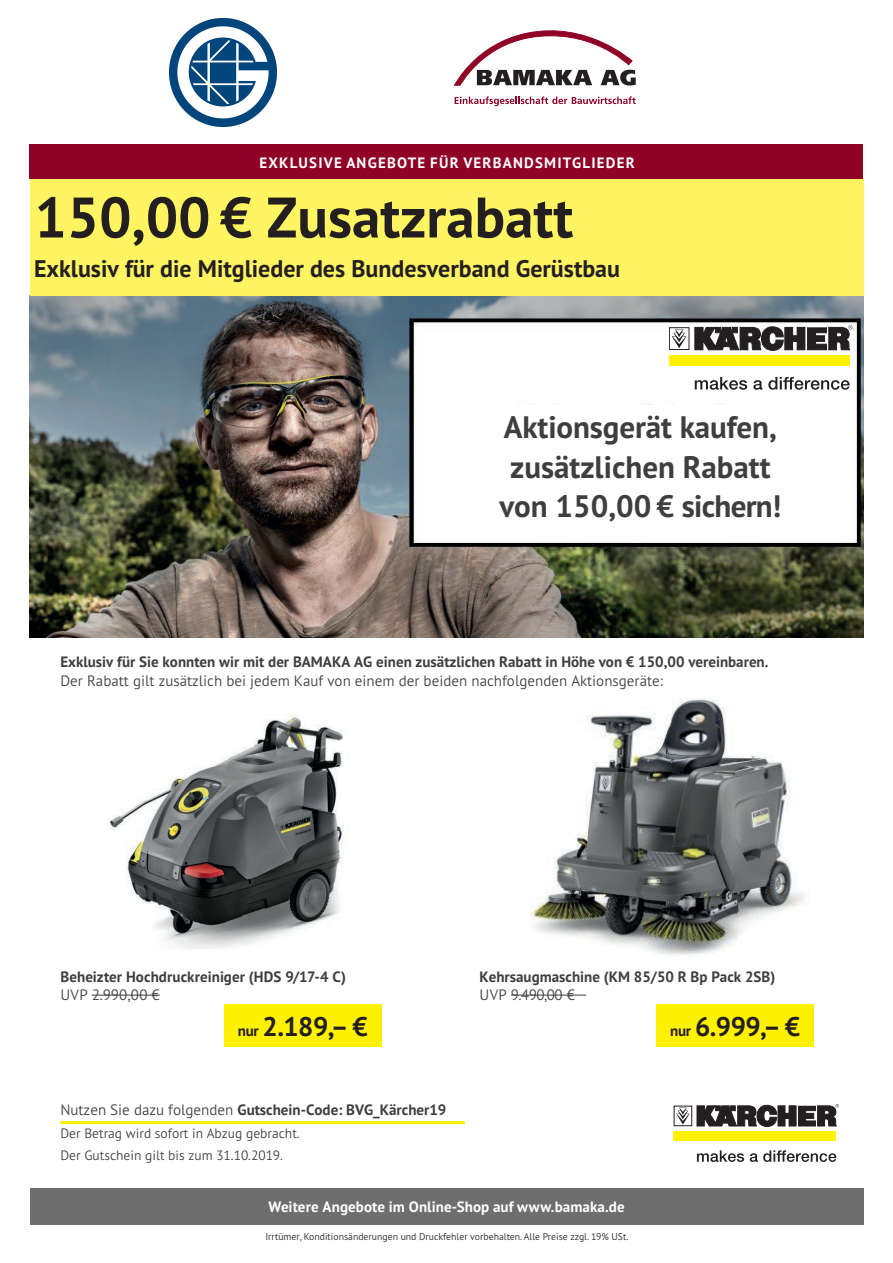
<style>
.page{position:relative;width:893px;height:1263px;background:#fff}
.page>*{position:absolute;margin:0;border:0;box-sizing:border-box;transform-origin:0 0}
.t1{font:700 57px "PT Sans Pro";color:#231f20}
.t2{font:700 31.05px/39.5px "PT Sans Pro";letter-spacing:-.005em;color:#3e3e3f;text-align:center}
.t3{font:700 27px "PT Sans Pro";letter-spacing:-.02em;color:#231f20}
.t4{font:700 24px "PT Sans Pro";color:#231f20}
.t5{font:700 15px "PT Sans Pro";color:#3e3e3f}
.t6{font:300 15px "PT Sans Pro";color:#3e3e3f}
.t7{font:700 15px "PT Sans Pro";letter-spacing:.005em;color:#fff}
.t8{font:700 15px "PT Sans Pro";letter-spacing:.08em;color:#fff}
.t9{font:300 13.5px/21.5px "PT Sans Pro";color:#3e3e3f}
.t10{font:300 9.75px "PT Sans Pro";color:#231f20}
.s1{font-size:15px}
.s2{font-weight:300}
</style>
<div class="page">
<svg style="left:455px;top:96px;width:181px;height:10px"></svg>
<svg style="left:454px;top:30px;width:182px;height:56px"></svg>
<img style="left:30px;top:296px;width:833px;height:342px">
<div style="left:30px;top:178px;width:833px;height:118px;background:#fff461"></div>
<img style="left:110px;top:715px;width:233px;height:234px">
<img style="left:530px;top:699px;width:275px;height:256px">
<div style="left:30px;top:1188px;width:833px;height:37px;background:#6e6e6f"></div>
<div style="left:30px;top:145px;width:833px;height:34px;background:#900126"></div>
<div style="left:674px;top:1106px;width:18px;height:20px;border:1px solid #231f20"></div>
<svg style="left:676px;top:1107px;width:13px;height:17px"></svg>
<svg style="left:697px;top:1150px;width:47px;height:12px"></svg>
<svg style="left:750px;top:1150px;width:87px;height:12px"></svg>
<div style="left:674px;top:1131px;width:162px;height:10px;background:#fff101"></div>
<svg style="left:697px;top:1104px;width:142px;height:23px"></svg>
<div style="left:669px;top:325px;width:184px;height:65px;background:#fff"></div>
<div style="left:669px;top:327px;width:20px;height:23px;border:1px solid #231f20"></div>
<svg style="left:672px;top:329px;width:14px;height:19px"></svg>
<svg style="left:695px;top:377px;width:52px;height:13px"></svg>
<svg style="left:753px;top:380px;width:9px;height:10px"></svg>
<svg style="left:768px;top:377px;width:82px;height:13px"></svg>
<div style="left:669px;top:355px;width:180px;height:11px;background:#fff101"></div>
<svg style="left:695px;top:325px;width:158px;height:32px"></svg>
<div style="left:438px;top:405px;width:397px;height:123px;background:#fff"></div>
<hr style="left:92px;top:995px;width:68px;height:1px;background:#3e3e3f">
<hr style="left:60px;top:1121px;width:405px;height:3px;background:#fff101">
<hr style="left:511px;top:995px;width:75px;height:1px;background:#3e3e3f">
<div style="left:224px;top:1005px;width:157px;height:42px;background:#fff101"></div>
<div style="left:656px;top:1005px;width:158px;height:42px;background:#fff101"></div>
<img style="left:169px;top:18px;width:108px;height:109px">
<p class="t8" style="left:260px;top:153px;width:377px">EXKLUSIVE ANGEBOTE FÜR VERBANDSMITGLIEDER</p>
<h1 class="t1" style="left:35px;top:180px;width:540px">150,00 € Zusatzrabatt</h1>
<h3 class="t4" style="left:34px;top:252px;width:587px">Exklusiv für die Mitglieder des Bundesverband Gerüstbau</h3>
<h2 class="t2" style="left:499px;top:407px;width:283px">Aktionsgerät kaufen, zusätzlichen Rabatt von 150,00 € sichern!</h2>
<p class="t5" style="left:60px;top:652px;width:710px">Exklusiv für Sie konnten wir mit der BAMAKA AG einen zusätzlichen Rabatt in Höhe von € 150,00 vereinbaren.</p>
<p class="t6" style="left:60px;top:670px;width:604px">Der Rabatt gilt zusätzlich bei jedem Kauf von einem der beiden nachfolgenden Aktionsgeräte:</p>
<p class="t5" style="left:60px;top:967px;width:287px">Beheizter Hochdruckreiniger (HDS 9/17-4 C)</p>
<p class="t6" style="left:60px;top:985px;width:101px">UVP 2.990,00 €</p>
<p class="t5" style="left:479px;top:967px;width:297px">Kehrsaugmaschine (KM 85/50 R Bp Pack 2SB)</p>
<p class="t6" style="left:479px;top:985px;width:97px">UVP 9.490,00 €</p>
<h3 class="t3" style="left:238px;top:1009px;width:131px"><span class="s1">nur</span> 2.189,– €</h3>
<h3 class="t3" style="left:670px;top:1009px;width:131px"><span class="s1">nur</span> 6.999,– €</h3>
<p class="t5" style="left:60px;top:1100px;width:388px"><span class="s2">Nutzen Sie dazu folgenden</span> Gutschein-Code: BVG_Kärcher19</p>
<p class="t9" style="left:60px;top:1122px;width:241px">Der Betrag wird sofort in Abzug gebracht.<br>Der Gutschein gilt bis zum 31.10.2019.</p>
<p class="t7" style="left:268px;top:1197px;width:358px">Weitere Angebote im Online-Shop auf www.bamaka.de</p>
<p class="t10" style="left:265px;top:1230px;width:365px">Irrtümer, Konditionsänderungen und Druckfehler vorbehalten. Alle Preise zzgl. 19% USt.</p>
</div>
